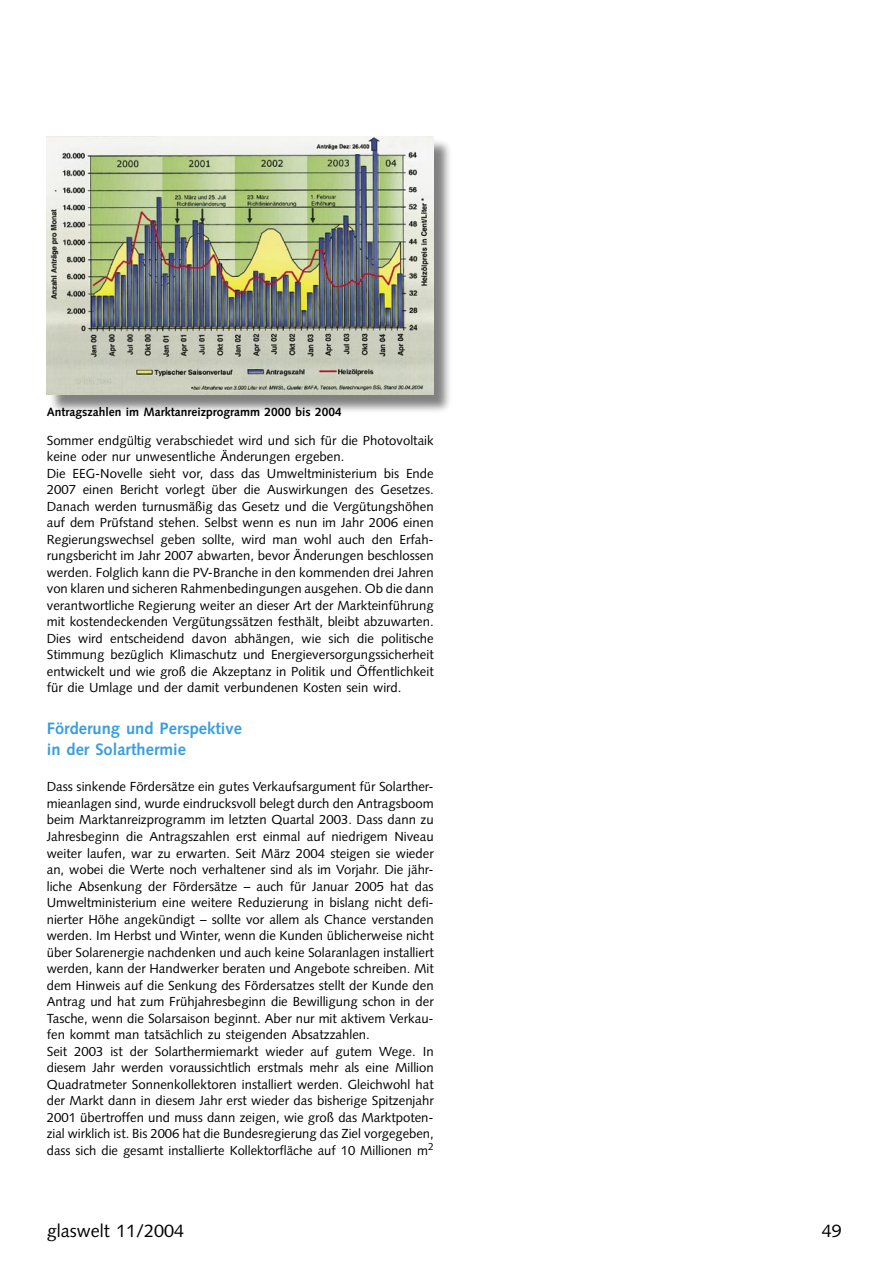
<style>
.page{position:relative;width:893px;height:1263px;background:#fff}
.page>*{position:absolute;margin:0;border:0;box-sizing:border-box;transform-origin:0 0}
.t1{font:18px "Syntax";color:#000}
.GW_Zwischenüberschrift_11_14{font:700 16.5px/21px "Syntax";color:#399edf}
.GW_Grundtext_8_75_11{font:13.2px/16.5px "Syntax";color:#000;text-align:justify}
.GW_BU_8_9{font:700 12px "Syntax";color:#000}
</style>
<div class="page">
<div style="left:48px;top:138px;width:406px;height:276px;background:#000;opacity:.5"></div>
<img style="left:47px;top:136px;width:387px;height:259px">
<p class="GW_BU_8_9" style="left:47px;top:405px;width:297px">Antragszahlen im Marktanreizprogramm 2000 bis 2004</p>
<p class="GW_Grundtext_8_75_11" style="left:47px;top:432px;width:388px">Sommer endgültig verabschiedet wird und sich für die Photovoltaik keine oder nur unwesentliche Änderungen ergeben.</p>
<p class="GW_Grundtext_8_75_11" style="left:47px;top:465px;width:388px">Die EEG-Novelle sieht vor, dass das Umweltministerium bis Ende 2007 einen Bericht vorlegt über die Auswirkungen des Gesetzes.<br>Danach werden turnusmäßig das Gesetz und die Vergütungshöhen auf dem Prüfstand stehen. Selbst wenn es nun im Jahr 2006 einen Regierungswechsel geben sollte, wird man wohl auch den Erfah&shy;rungsbericht im Jahr 2007 abwarten, bevor Änderungen beschlossen werden. Folglich kann die PV-Branche in den kommenden drei Jahren von klaren und sicheren Rahmenbedingungen ausgehen. Ob die dann verantwortliche Regierung weiter an dieser Art der Markteinführung mit kostendeckenden Vergütungssätzen festhält, bleibt abzuwarten.<br>Dies wird entscheidend davon abhängen, wie sich die politische Stimmung bezüglich Klimaschutz und Energieversorgungssicherheit entwickelt und wie groß die Akzeptanz in Politik und Öffentlichkeit für die Umlage und der damit verbundenen Kosten sein wird.</p>
<p class="GW_Zwischenüberschrift_11_14" style="left:47px;top:718px;width:197px">Förderung und Perspektive in der Solarthermie</p>
<p class="GW_Grundtext_8_75_11" style="left:47px;top:779px;width:388px">Dass sinkende Fördersätze ein gutes Verkaufsargument für Solarther&shy;mieanlagen sind, wurde eindrucksvoll belegt durch den Antragsboom beim Marktanreizprogramm im letzten Quartal 2003. Dass dann zu Jahresbeginn die Antragszahlen erst einmal auf niedrigem Niveau weiter laufen, war zu erwarten. Seit März 2004 steigen sie wieder an, wobei die Werte noch verhaltener sind als im Vorjahr. Die jähr&shy;liche Absenkung der Fördersätze – auch für Januar 2005 hat das Umweltministerium eine weitere Reduzierung in bislang nicht defi&shy;nierter Höhe angekündigt – sollte vor allem als Chance verstanden werden. Im Herbst und Winter, wenn die Kunden üblicherweise nicht über Solarenergie nachdenken und auch keine Solaranlagen installiert werden, kann der Handwerker beraten und Angebote schreiben. Mit dem Hinweis auf die Senkung des Fördersatzes stellt der Kunde den Antrag und hat zum Frühjahresbeginn die Bewilligung schon in der Tasche, wenn die Solarsaison beginnt. Aber nur mit aktivem Verkau&shy;fen kommt man tatsächlich zu steigenden Absatzzahlen.</p>
<p class="GW_Grundtext_8_75_11" style="left:47px;top:1043px;width:388px">Seit 2003 ist der Solarthermiemarkt wieder auf gutem Wege. In diesem Jahr werden voraussichtlich erstmals mehr als eine Million Quadratmeter Sonnenkollektoren installiert werden. Gleichwohl hat der Markt dann in diesem Jahr erst wieder das bisherige Spitzenjahr 2001 übertroffen und muss dann zeigen, wie groß das Marktpoten&shy;zial wirklich ist. Bis 2006 hat die Bundesregierung das Ziel vorgegeben, dass sich die gesamt installierte Kollektorfläche auf 10 Millionen m<sup>2</sup></p>
<h1 class="t1" style="left:47px;top:1220px;width:139px">glaswelt 11/2004</h1>
<h1 class="t1" style="left:822px;top:1220px;width:22px">49</h1>
</div>
